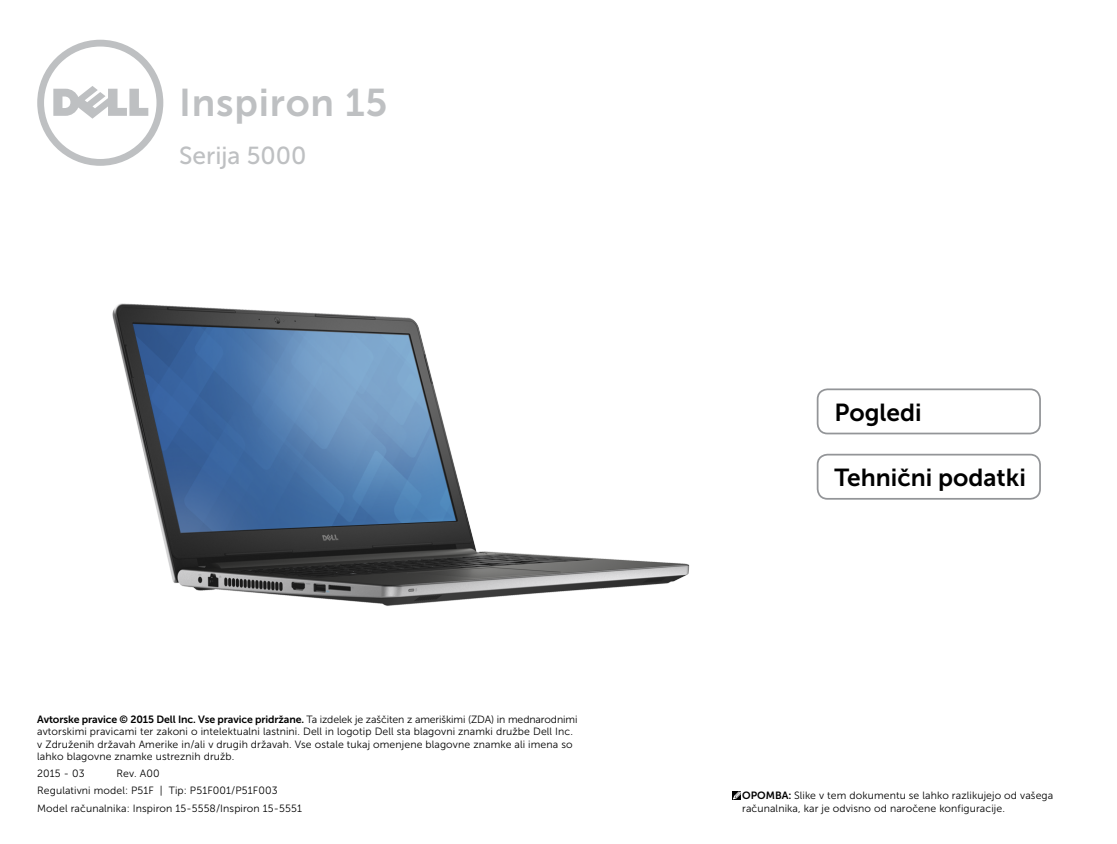
<style>
.page{position:relative;width:1117px;height:844px;background:#fff}
.page>*{position:absolute;margin:0;border:0;box-sizing:border-box;transform-origin:0 0}
.Brand{font:38.5px "Museo Sans For Dell 700";letter-spacing:.02em;color:#bec0c2}
.Cover_Title{font:24.5px "Museo Sans For Dell 700";color:#000}
.Model{font:24.5px "Museo Sans For Dell 500";color:#bec0c2}
.Legal_1{font:10.5px/12.2px "Museo Sans For Dell 300";letter-spacing:.01em;color:#000}
.Note_Legal{font:10.5px/12.2px "Museo Sans For Dell 300";letter-spacing:.01em;color:#000}
.s1{font-family:"Museo Sans For Dell 700"}
</style>
<div class="page">
<div style="left:816px;top:388px;width:224px;height:46px;border:2px solid #939598;border-radius:10px"></div>
<div style="left:816px;top:453px;width:224px;height:46px;border:2px solid #939598;border-radius:10px"></div>
<img style="left:112px;top:303px;width:578px;height:303px">
<svg style="left:37px;top:40px;width:126px;height:126px"></svg>
<div style="left:732px;top:791px;width:8px;height:9px;background:#000"></div>
<svg style="left:733px;top:791px;width:7px;height:8px"></svg>
<p class="Brand" style="left:179px;top:81px;width:210px">Inspiron 15</p>
<p class="Model" style="left:179px;top:142px;width:129px">Serija 5000</p>
<p class="Legal_1" style="left:37px;top:713px;width:541px"><span class="s1">Avtorske pravice © 2015 Dell Inc. Vse pravice pridržane.</span> Ta izdelek je zaščiten z ameriškimi (ZDA) in mednarodnimi avtorskimi pravicami ter zakoni o intelektualni lastnini. Dell in logotip Dell sta blagovni znamki družbe Dell Inc. v Združenih državah Amerike in/ali v drugih državah. Vse ostale tukaj omenjene blagovne znamke ali imena so lahko blagovne znamke ustreznih družb.</p>
<p class="Legal_1" style="left:37px;top:767px;width:49px">2015 ‑ 03</p>
<p class="Legal_1" style="left:116px;top:767px;width:45px">Rev. A00</p>
<p class="Legal_1" style="left:37px;top:784px;width:242px">Regulativni model: P51F | Tip: P51F001/P51F003</p>
<p class="Legal_1" style="left:37px;top:801px;width:266px">Model računalnika: Inspiron 15- 5558/Inspiron 15- 5551</p>
<p class="Cover_Title" style="left:834px;top:398px;width:89px">Pogledi</p>
<p class="Cover_Title" style="left:834px;top:463px;width:193px">Tehnični podatki</p>
<p class="Note_Legal" style="left:742px;top:789px;width:312px"><span class="s1">OPOMBA:</span> Slike v tem dokumentu se lahko razlikujejo od vašega računalnika, kar je odvisno od naročene konfiguracije.</p>
</div>
